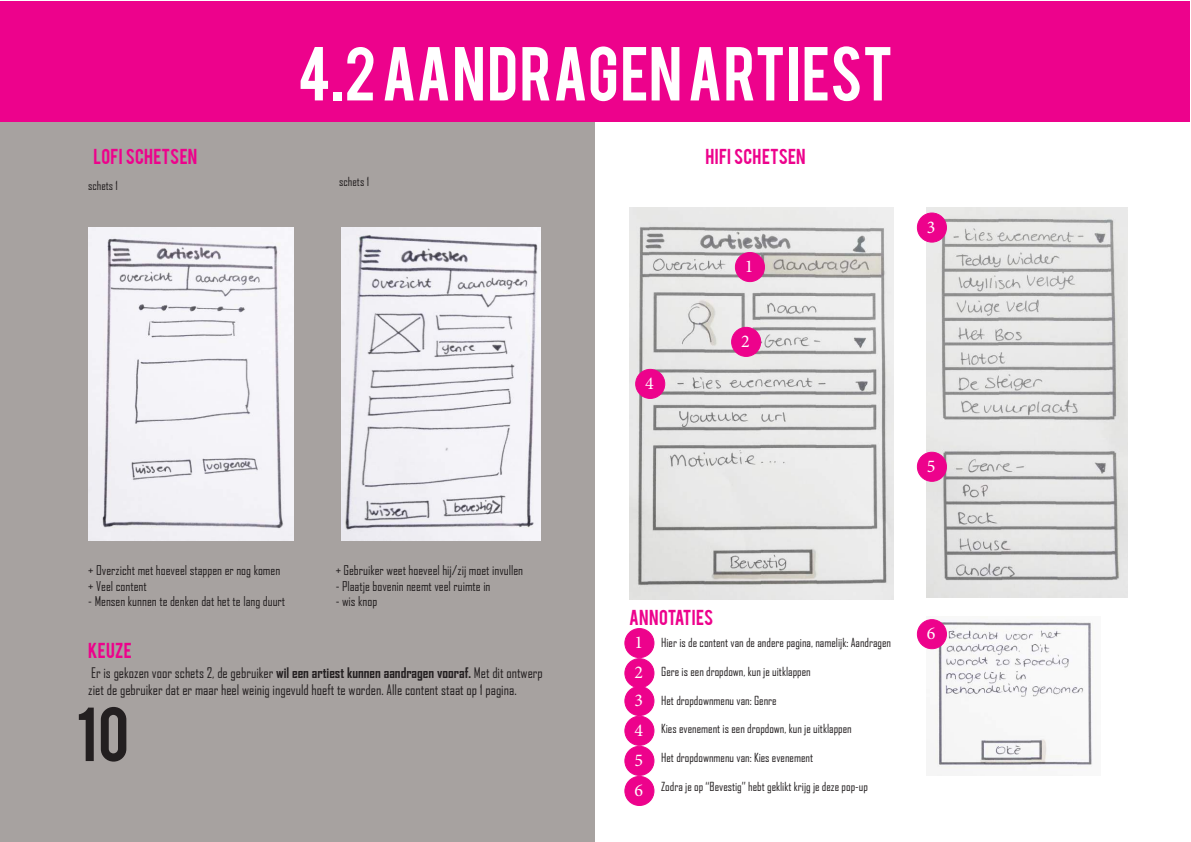
<style>
.page{position:relative;width:1191px;height:842px;background:#fff}
.page>*{position:absolute;margin:0;border:0;box-sizing:border-box;transform-origin:0 0}
.t1{font:60px "Bebas";letter-spacing:.015em;color:#fff}
.t2{font:60px "Bebas";color:#231f20}
.t3{font:18px/30.1px "Minion Pro";color:#fff}
.t4{font:17px "Bebas";letter-spacing:.015em;color:#ed028c}
.t5{font:14px/16.8px "Agency FB";color:#231f20}
.t6{font:13px/15.6px "Agency FB";color:#231f20}
.t7{font:12px "Agency FB";color:#231f20}
.s1{font-weight:700}
</style>
<div class="page">
<div style="left:0;top:1px;width:1189px;height:121px;background:#ed028c"></div>
<div style="left:0;top:122px;width:595px;height:719px;background:#a7a2a0"></div>
<img style="left:88px;top:228px;width:206px;height:312px">
<img style="left:629px;top:207px;width:264px;height:392px">
<img style="left:927px;top:207px;width:200px;height:391px">
<img style="left:341px;top:228px;width:200px;height:312px">
<img style="left:927px;top:617px;width:166px;height:159px">
<div style="left:625px;top:628px;width:29px;height:30px;background:#ed028c;border-radius:50%"></div>
<div style="left:624px;top:628px;width:30px;height:30px;border:1px solid #ed028c;border-radius:50%"></div>
<div style="left:735px;top:253px;width:29px;height:29px;background:#ed028c;border-radius:50%"></div>
<div style="left:735px;top:252px;width:30px;height:30px;border:1px solid #ed028c;border-radius:50%"></div>
<div style="left:917px;top:213px;width:29px;height:29px;background:#ed028c;border-radius:50%"></div>
<div style="left:917px;top:213px;width:30px;height:30px;border:1px solid #ed028c;border-radius:50%"></div>
<div style="left:917px;top:452px;width:29px;height:29px;background:#ed028c;border-radius:50%"></div>
<div style="left:917px;top:452px;width:30px;height:30px;border:1px solid #ed028c;border-radius:50%"></div>
<div style="left:917px;top:620px;width:29px;height:29px;background:#ed028c;border-radius:50%"></div>
<div style="left:917px;top:619px;width:30px;height:30px;border:1px solid #ed028c;border-radius:50%"></div>
<div style="left:731px;top:327px;width:29px;height:29px;background:#ed028c;border-radius:50%"></div>
<div style="left:731px;top:327px;width:30px;height:30px;border:1px solid #ed028c;border-radius:50%"></div>
<div style="left:635px;top:369px;width:30px;height:29px;background:#ed028c;border-radius:50%"></div>
<div style="left:635px;top:369px;width:30px;height:30px;border:1px solid #ed028c;border-radius:50%"></div>
<div style="left:625px;top:659px;width:29px;height:29px;background:#ed028c;border-radius:50%"></div>
<div style="left:624px;top:658px;width:30px;height:30px;border:1px solid #ed028c;border-radius:50%"></div>
<div style="left:625px;top:686px;width:29px;height:29px;background:#ed028c;border-radius:50%"></div>
<div style="left:624px;top:686px;width:30px;height:30px;border:1px solid #ed028c;border-radius:50%"></div>
<div style="left:625px;top:716px;width:29px;height:29px;background:#ed028c;border-radius:50%"></div>
<div style="left:624px;top:716px;width:30px;height:30px;border:1px solid #ed028c;border-radius:50%"></div>
<div style="left:625px;top:746px;width:29px;height:29px;background:#ed028c;border-radius:50%"></div>
<div style="left:624px;top:746px;width:30px;height:30px;border:1px solid #ed028c;border-radius:50%"></div>
<div style="left:625px;top:776px;width:29px;height:29px;background:#ed028c;border-radius:50%"></div>
<div style="left:624px;top:776px;width:30px;height:30px;border:1px solid #ed028c;border-radius:50%"></div>
<h1 class="t1" style="left:298px;top:30px;width:597px">4.2 AANDRAGEN ARTIEST</h1>
<h3 class="t4" style="left:94px;top:144px;width:105px">LOFI SCHETSEN</h3>
<h3 class="t4" style="left:705px;top:144px;width:102px">HIFI SCHETSEN</h3>
<p class="t7" style="left:88px;top:178px;width:31px">schets 1</p>
<p class="t7" style="left:339px;top:174px;width:31px">schets 1</p>
<h2 class="t3" style="left:745px;top:251px;width:10px">1</h2>
<h2 class="t3" style="left:645px;top:368px;width:10px">4</h2>
<h2 class="t3" style="left:741px;top:326px;width:10px">2</h2>
<h2 class="t3" style="left:927px;top:212px;width:10px">3</h2>
<h2 class="t3" style="left:927px;top:451px;width:10px">5</h2>
<p class="t6" style="left:88px;top:562px;width:193px">+ Overzicht met hoeveel stappen er nog komen + Veel content</p>
<p class="t6" style="left:88px;top:593px;width:198px">- Mensen kunnen te denken dat het te lang duurt</p>
<p class="t6" style="left:336px;top:562px;width:189px">+ Gebruiker weet hoeveel hij/zij moet invullen</p>
<p class="t6" style="left:336px;top:578px;width:156px">- Plaatje bovenin neemt veel ruimte in</p>
<p class="t6" style="left:336px;top:593px;width:43px">- wis knop</p>
<h3 class="t4" style="left:629px;top:605px;width:86px">ANNOTATIES</h3>
<h2 class="t3" style="left:634px;top:627px;width:10px">1</h2>
<h3 class="t4" style="left:88px;top:638px;width:45px">KEUZE</h3>
<p class="t7" style="left:661px;top:635px;width:231px">Hier is de content van de andere pagina, namelijk: Aandragen</p>
<p class="t7" style="left:661px;top:664px;width:151px">Gere is een dropdown, kun je uitklappen</p>
<p class="t7" style="left:661px;top:693px;width:117px">Het dropdownmenu van: Genre</p>
<p class="t7" style="left:661px;top:721px;width:192px">Kies evenement is een dropdown, kun je uitklappen</p>
<p class="t7" style="left:661px;top:750px;width:153px">Het dropdownmenu van: Kies evenement</p>
<p class="t7" style="left:661px;top:779px;width:208px">Zodra je op ‘‘Bevestig’’ hebt geklikt krijg je deze pop-up</p>
<h2 class="t3" style="left:634px;top:659px;width:10px;line-height:27.8px">2<br>3</h2>
<h2 class="t3" style="left:634px;top:715px;width:10px;text-align:justify">4<br>5<br>6</h2>
<p class="t5" style="left:88px;top:664px;width:456px">Er is gekozen voor schets 2, de gebruiker <span class="s1">wil een artiest kunnen aandragen vooraf.</span> Met dit ontwerp ziet de gebruiker dat er maar heel weinig ingevuld hoeft te worden. Alle content staat op 1 pagina.</p>
<h1 class="t2" style="left:76px;top:691px;width:55px">10</h1>
<h2 class="t3" style="left:927px;top:618px;width:10px">6</h2>
</div>
